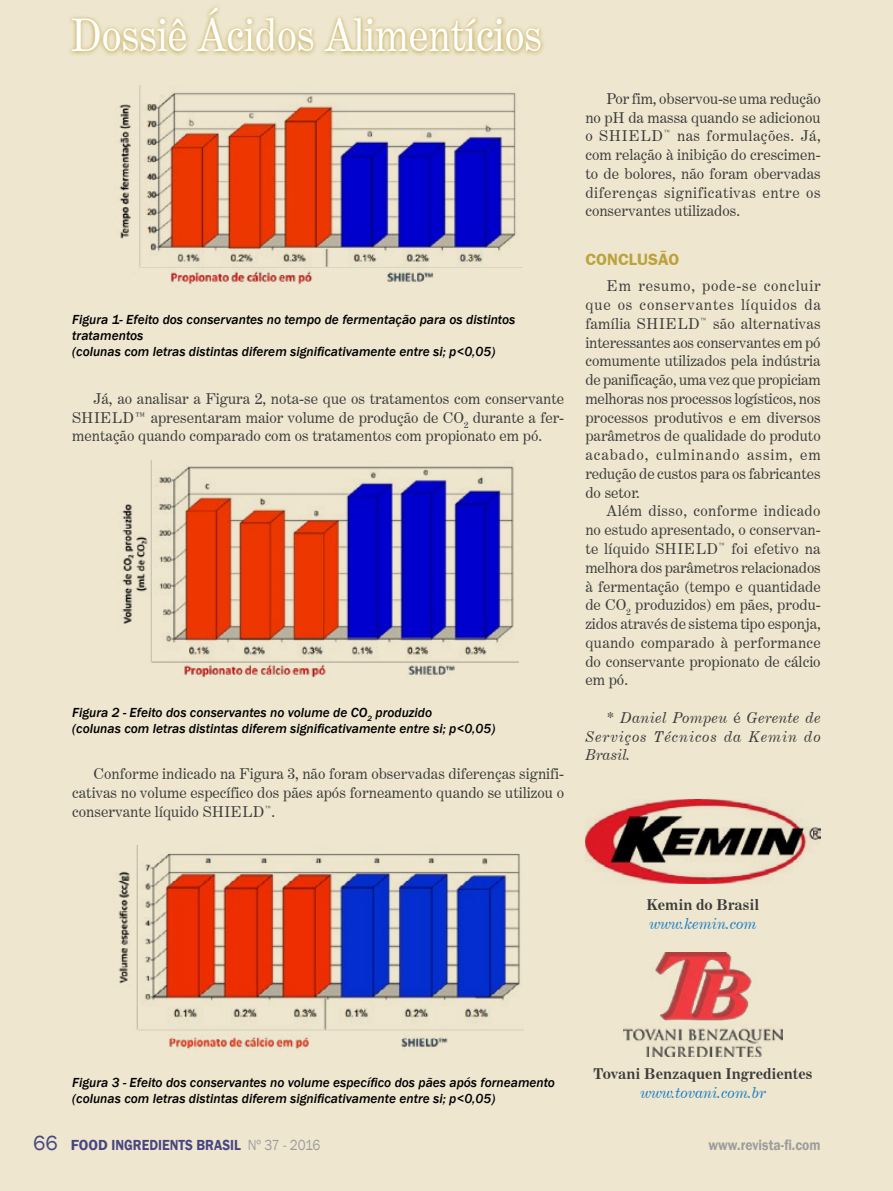
<style>
.page{position:relative;width:893px;height:1191px;background:#eee6cf}
.page>*{position:absolute;margin:0;border:0;box-sizing:border-box;transform-origin:0 0}
.t1{font:45px "Century Expanded BT";color:#fff;scale:.9 1}
.t2{font:700 16.5px "Frankfurt Gothic";color:#bba23b}
.t3{font:15px/18.8px "Century Expanded BT";color:#3c3c3b;text-align:justify}
.t4{font:italic 15px/18.8px "Century Expanded BT";letter-spacing:.035em;color:#3c3c3b;text-align:justify}
.t5{font:700 15px "Century Expanded BT";color:#3c3c3b}
.t6{font:600 15px "Franklin Gothic";color:#484682}
.t7{font:italic 15px "Century Expanded BT";color:#1a7ec6}
.t8{font:600 15px "Franklin Gothic";color:#9d9d9c;scale:.9 1}
.t9{font:italic 500 13.5px/16.2px "Franklin Gothic";color:#000}
.s1{font-style:normal}
.s2{font-weight:400;font-size:21px}
.s3{font-weight:400;color:#9d9d9c}
</style>
<div class="page">
<svg style="left:70px;top:6px;width:474px;height:50px"></svg>
<img style="left:119px;top:85px;width:403px;height:200px">
<img style="left:122px;top:460px;width:397px;height:218px">
<img style="left:118px;top:845px;width:405px;height:204px">
<img style="left:585px;top:800px;width:235px;height:83px">
<img style="left:623px;top:952px;width:160px;height:104px">
<h1 class="t1" style="left:71px;top:7px;width:525px">Dossiê Ácidos Alimentícios</h1>
<p class="t9" style="left:72px;top:311px;width:444px">Figura 1- Efeito dos conservantes no tempo de fermentação para os distintos tratamentos<br>(colunas com letras distintas diferem significativamente entre si; p&lt;0,05)</p>
<p class="t3" style="left:72px;top:389px;width:493px;text-indent:21px">Já, ao analisar a Figura 2, nota-se que os tratamentos com conservante SHIELD™ apresentaram maior volume de produção de CO<sub>2</sub> durante a fer&shy;mentação quando comparado com os tratamentos com propionato em pó.</p>
<p class="t9" style="left:72px;top:704px;width:424px">Figura 2 - Efeito dos conservantes no volume de CO<sub>2</sub> produzido<br>(colunas com letras distintas diferem significativamente entre si; p&lt;0,05)</p>
<p class="t3" style="left:72px;top:764px;width:493px;text-indent:21px">Conforme indicado na Figura 3, não foram observadas diferenças signifi&shy;cativas no volume específico dos pães após forneamento quando se utilizou o conservante líquido SHIELD<sup>™</sup>.</p>
<p class="t3" style="left:585px;top:89px;width:237px;text-indent:21px">Por fim, observou-se uma redução no pH da massa quando se adicionou o SHIELD<sup>™</sup> nas formulações. Já, com relação à inibição do crescimen&shy;to de bolores, não foram obervadas diferenças significativas entre os conservantes utilizados.</p>
<p class="t2" style="left:585px;top:249px;width:96px">CONCLUSÃO</p>
<p class="t3" style="left:585px;top:276px;width:237px;text-indent:21px">Em resumo, pode-se concluir que os conservantes líquidos da família SHIELD<sup>™</sup> são alternativas interessantes aos conservantes em pó comumente utilizados pela indústria de panificação, uma vez que propiciam melhoras nos processos logísticos, nos processos produtivos e em diversos parâmetros de qualidade do produto acabado, culminando assim, em redução de custos para os fabricantes do setor.</p>
<p class="t3" style="left:585px;top:501px;width:237px;text-indent:21px">Além disso, conforme indicado no estudo apresentado, o conservan&shy;te líquido SHIELD<sup>™</sup> foi efetivo na melhora dos parâmetros relacionados à fermentação (tempo e quantidade de CO<sub>2</sub> produzidos) em pães, produ&shy;zidos através de sistema tipo esponja, quando comparado à performance do conservante propionato de cálcio em pó.</p>
<p class="t4" style="left:585px;top:708px;width:237px;text-indent:21px">* Daniel Pompeu <span class="s1">é</span> Gerente de Serviços Técnicos da Kemin do Brasil.</p>
<p class="t5" style="left:647px;top:895px;width:114px">Kemi n do Brasil</p>
<p class="t7" style="left:649px;top:914px;width:109px">www.kemin.com</p>
<p class="t9" style="left:72px;top:1074px;width:484px">Figura 3 - Efeito dos conservantes no volume específico dos pães após forneamento (colunas com letras distintas diferem significativamente entre si; p&lt;0,05)</p>
<p class="t5" style="left:593px;top:1064px;width:221px">Tovani Benzaquen Ingredientes</p>
<p class="t7" style="left:640px;top:1083px;width:127px">www.tovani.com.br</p>
<p class="t6" style="left:33px;top:1135px;width:289px"><span class="s2">66</span> FOOD INGREDIENTS BRASIL <span class="s3">Nº 37 - 2016</span></p>
<p class="t8" style="left:708px;top:1135px;width:126px">www.revista-fi.com</p>
</div>
